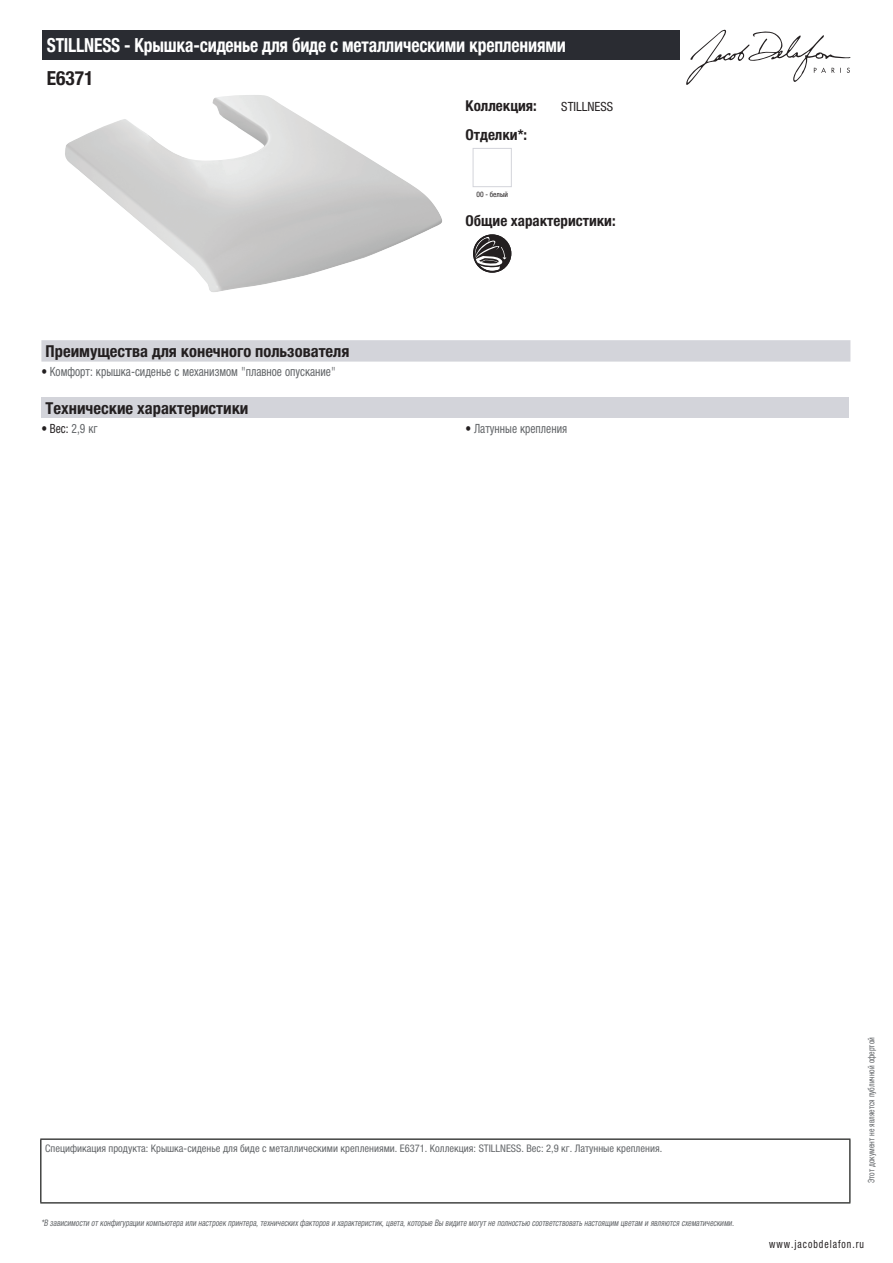
<style>
.page{position:relative;width:893px;height:1263px;background:#fff}
.page>*{position:absolute;margin:0;border:0;box-sizing:border-box;transform-origin:0 0}
.t1{font:700 condensed 19.5px "Helvetica Neue LTCYR";letter-spacing:-.01em;color:#fff;scale:.9 1}
.t2{font:700 condensed 19.5px "Helvetica Neue LTCYR";color:#231f20}
.t3{font:700 condensed 16.5px "Helvetica Neue LTCYR";color:#231f20}
.t4{font:700 condensed 15px "Helvetica Neue LTCYR";color:#231f20}
.t5{font:condensed 12.75px "Helvetica Neue LTCYR";color:#626568;scale:.9 1}
.t6{font:condensed 12.75px "Helvetica Neue LTCYR";color:#231f20;scale:.9 1}
.t7{font:condensed 12.75px "Helvetica Neue LTCYR";color:#231f20}
.t8{font:condensed 11.25px "Helvetica Neue LTCYR";letter-spacing:.1em;color:#231f20;scale:.87 1}
.t9{font:condensed 10.5px "Helvetica Neue LTCYR";color:#626568}
.t10{font:italic condensed 9px "Helvetica Neue LTCYR";color:#626568;scale:.87 1}
.t11{font:condensed 9px "Helvetica Neue LTCYR";color:#626568;scale:.87 1}
.t12{font:condensed 7.5px "Helvetica Neue LTCYR";color:#231f20}
.s1{color:#231f20}
.s2{color:#626568}
</style>
<div class="page">
<svg style="left:686px;top:30px;width:164px;height:55px"></svg>
<img style="left:65px;top:95px;width:377px;height:197px">
<div style="left:473px;top:148px;width:39px;height:39px;border:1px solid #d3d4da"></div>
<svg style="left:473px;top:234px;width:38px;height:39px"></svg>
<div style="left:41px;top:340px;width:809px;height:22px;background:#d3d4da"></div>
<div style="left:41px;top:397px;width:808px;height:21px;background:#d3d4da"></div>
<div style="left:43px;top:30px;width:637px;height:30px;background:#2a2c32"></div>
<hr style="left:40px;top:1138px;width:810px;height:2px;background:#040503">
<hr style="left:40px;top:1140px;width:1px;height:62px;background:#040503">
<hr style="left:849px;top:1140px;width:1px;height:62px;background:#040503">
<hr style="left:40px;top:1202px;width:810px;height:1px;background:#040503">
<h1 class="t1" style="left:47px;top:34px;width:578px">STILLNESS - Крышка-сиденье для биде с металлическими креплениями</h1>
<h1 class="t2" style="left:47px;top:67px;width:48px">E6371</h1>
<h3 class="t4" style="left:466px;top:97px;width:73px">Коллекция:</h3>
<h3 class="t7" style="left:561px;top:99px;width:53px">STILLNESS</h3>
<h3 class="t4" style="left:466px;top:126px;width:63px">Отделки*:</h3>
<p class="t12" style="left:476px;top:190px;width:33px">00 - белый</p>
<h3 class="t4" style="left:466px;top:212px;width:152px">Общие характеристики:</h3>
<h2 class="t3" style="left:46px;top:342px;width:305px">Преимущества для конечного пользователя</h2>
<h3 class="t5" style="left:41px;top:364px;width:329px"><span class="s1">•</span> Комфорт: крышка-сиденье с механизмом "плавное опускание"</h3>
<h2 class="t3" style="left:46px;top:399px;width:204px">Технические характеристики</h2>
<h3 class="t6" style="left:41px;top:421px;width:64px">• Вес: <span class="s2">2,9 кг</span></h3>
<h3 class="t5" style="left:466px;top:421px;width:114px"><span class="s1">•</span> Латунные крепления</h3>
<p class="t9" style="left:45px;top:1142px;width:619px">Спецификация продукта: Крышка-сиденье для биде с металлическими креплениями. E6371. Коллекция: STILLNESS. Вес: 2,9 кг. Латунные крепления.</p>
<p class="t10" style="left:41px;top:1218px;width:800px">*В зависимости отконфигурации компьютера или настроек принтера,техническихфакторов и характеристик,цвета,которые Вы видите могутне полностью соответствоватьнастоящим цветам и являются схематическими.</p>
<p class="t11" style="left:866px;top:1183px;width:169px;rotate:-90deg">Этот документ не является публичной офертой</p>
<p class="t8" style="left:769px;top:1237px;width:110px">www.jacobdelafon.ru</p>
</div>
